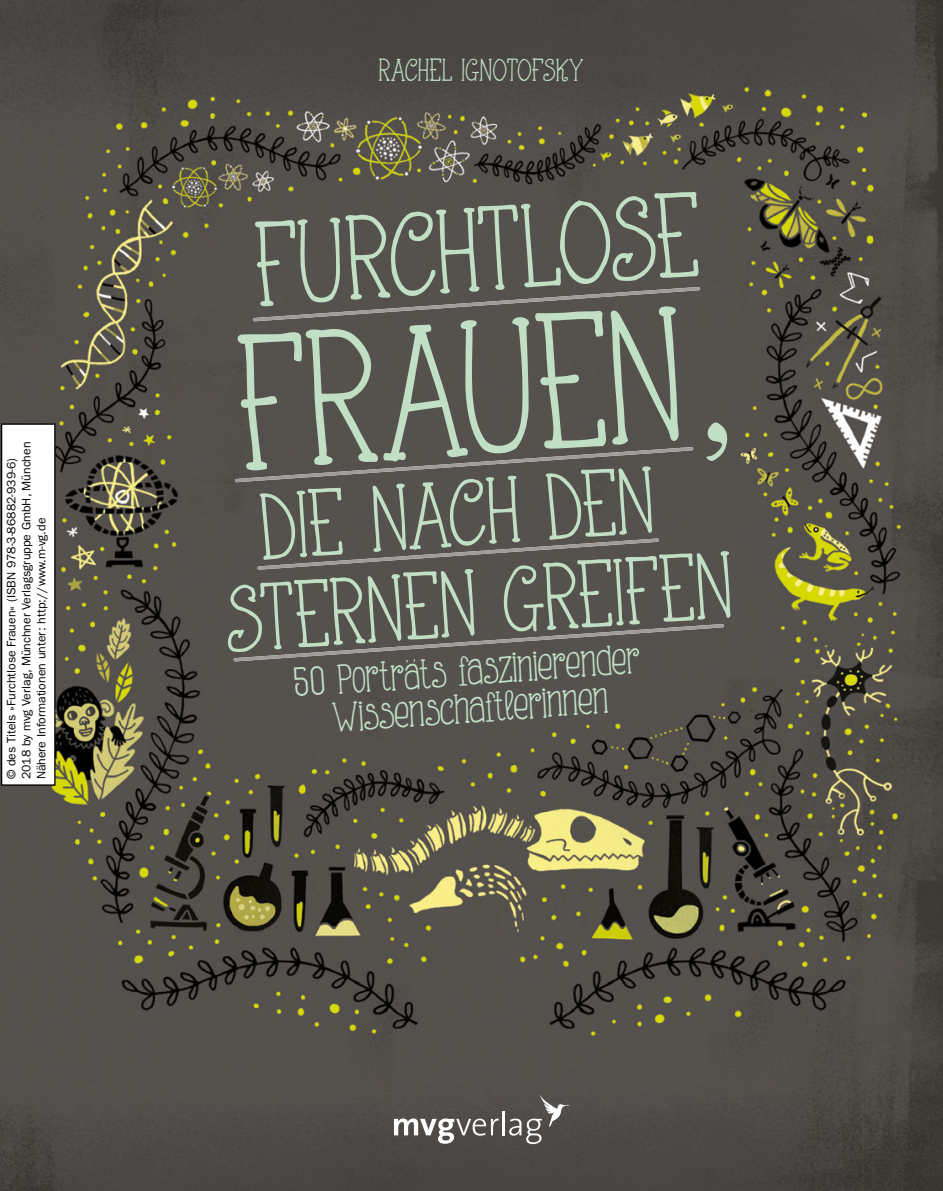
<style>
.page{position:relative;width:943px;height:1191px;background:#fff}
.page>*{position:absolute;margin:0;border:0;box-sizing:border-box;transform-origin:0 0}
.t1{font:192.33px "Making Lettering Tall demo";color:#c1dfc4}
.t2{font:120.05px "Making Lettering Tall demo";color:#c1dfc4}
.t3{font:95.38px "Making Lettering Tall demo";color:#c1dfc4}
.t4{font:95.02px "Making Lettering Tall demo";color:#c1dfc4}
.t5{font:42.18px/37.4px "Making Lettering Tall demo";color:#c1dfc4;text-align:center}
.t6{font:31.85px "Making Lettering Tall demo";letter-spacing:.015em;color:#c1dfc4}
.t7{font:12.25px/14.9px "ITC Franklin Gothic Std";color:#000}
.s1{font-family:"Rogaton";font-weight:700}
</style>
<div class="page">
<img style="left:0;top:0;width:943px;height:1191px">
<img style="left:253px;top:287px;width:447px;height:34px">
<img style="left:235px;top:447px;width:458px;height:35px">
<img style="left:257px;top:538px;width:402px;height:31px">
<img style="left:233px;top:624px;width:491px;height:37px">
<svg style="left:394px;top:1118px;width:104px;height:25px"></svg>
<hr style="left:502px;top:1111px;width:3px;height:24px;background:#fff">
<svg style="left:509px;top:1095px;width:61px;height:49px;background:#696563"></svg>
<div style="left:2px;top:424px;width:53px;height:361px;background:#fff"></div>
<div style="left:1px;top:423px;width:55px;height:362px;border:1px solid #000"></div>
<svg style="left:704px;top:422px;width:25px;height:39px"></svg>
<p class="t7" style="left:4px;top:779px;width:339px;rotate:-90deg">© des Titels »Furchtlose Frauen« (ISBN 978-3-86882-939-6)<br>2018 by mvg Verlag, Münchner Verlagsgruppe GmbH, München<br>Nähere Informationen unter: http://www.m-vg.de</p>
<p class="t6" style="left:379px;top:58px;width:206px">RACHEL IGNOTOFSKY</p>
<p class="t2" style="left:254px;top:221px;width:445px;rotate:-4deg">FURCHTLOSE</p>
<p class="t1" style="left:236px;top:333px;width:443px;rotate:-4deg">FRAUEN</p>
<p class="t4" style="left:259px;top:492px;width:395px;rotate:-4deg">DIE NACH DEN</p>
<p class="t3" style="left:224px;top:584px;width:508px;rotate:-4deg">STERNEN GREIFEN</p>
<p class="t5" style="left:295px;top:670px;width:347px;rotate:-4deg"><span class="s1">50</span> Portrats faszinierender<br>Wissenschaftlerinnen</p>
</div>
